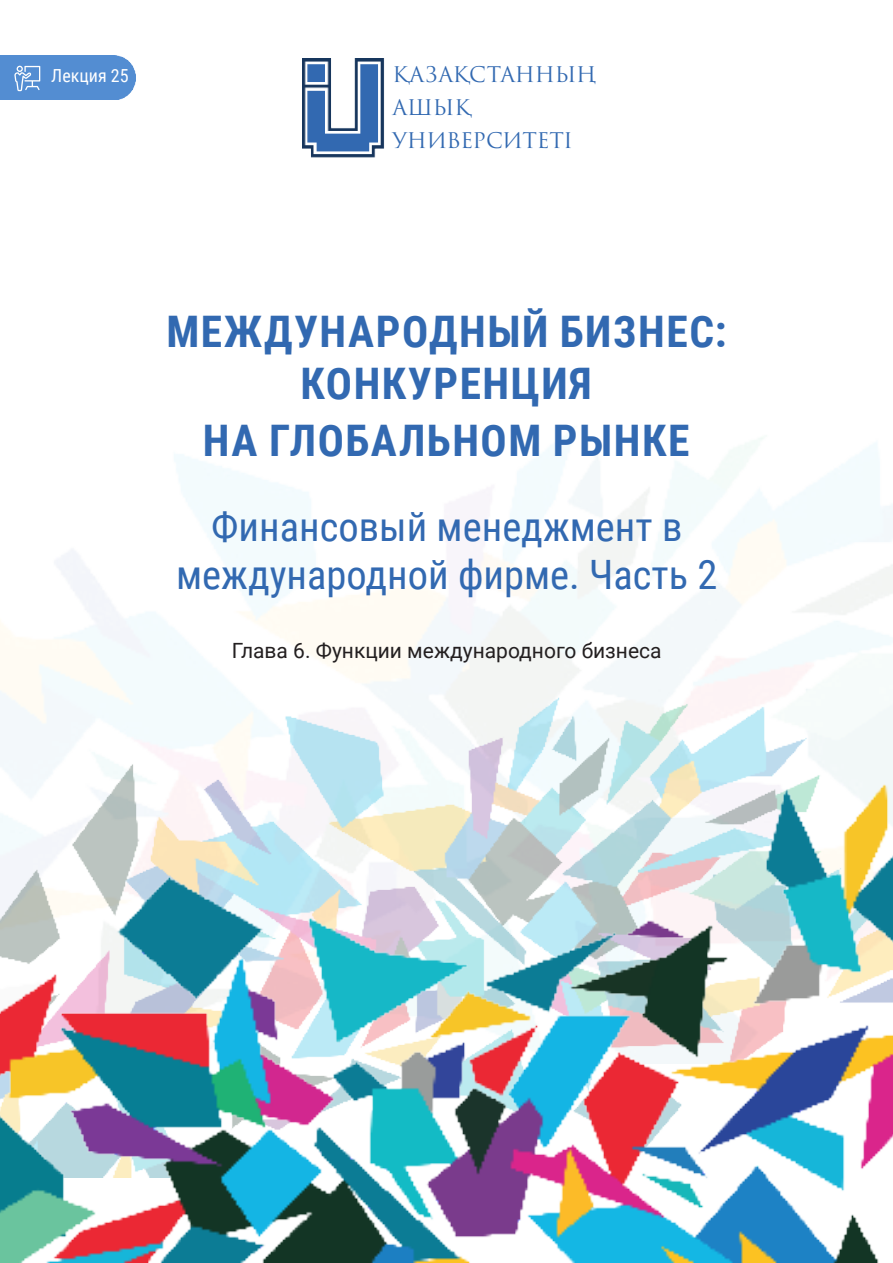
<style>
.page{position:relative;width:893px;height:1263px;background:#fff}
.page>*{position:absolute;margin:0;border:0;box-sizing:border-box;transform-origin:0 0}
.t1{font:700 43.5px/52.2px "Roboto Condensed";letter-spacing:.035em;color:#3269b1;text-align:center}
.t2{font:40.5px/48.6px "Roboto Condensed";color:#3269b1;text-align:center}
.t3{font:21px "Roboto";color:#231f20}
.t4{font:21px "Trajan Pro 3";letter-spacing:-.01em;color:#3269b1}
.t5{font:18px "Roboto Condensed";color:#fff}
</style>
<div class="page">
<img style="left:0;top:429px;width:893px;height:634px">
<img style="left:302px;top:58px;width:82px;height:100px">
<img style="left:0;top:696px;width:892px;height:33px">
<img style="left:0;top:729px;width:892px;height:534px">
<div style="left:0;top:55px;width:136px;height:44px;background:#538dd2"></div>
<svg style="left:14px;top:66px;width:26px;height:25px"></svg>
<p class="t5" style="left:51px;top:63px;width:79px">Лекция 25</p>
<p class="t4" style="left:393px;top:60px;width:205px">ҚАЗАҚСТАННЫҢ</p>
<p class="t4" style="left:393px;top:93px;width:80px">АШЫҚ</p>
<p class="t4" style="left:393px;top:126px;width:182px">УНИВЕРСИТЕТІ</p>
<p class="t1" style="left:166px;top:304px;width:562px">МЕЖДУНАРОДНЫЙ БИЗНЕС:<br>КОНКУРЕНЦИЯ</p>
<p class="t1" style="left:203px;top:413px;width:488px">НА ГЛОБАЛЬНОМ РЫНКЕ</p>
<p class="t2" style="left:176px;top:501px;width:543px">Финансовый менеджмент в международной фирме. Часть 2</p>
<p class="t3" style="left:232px;top:636px;width:431px">Глава 6. Функции международного бизнеса</p>
</div>
